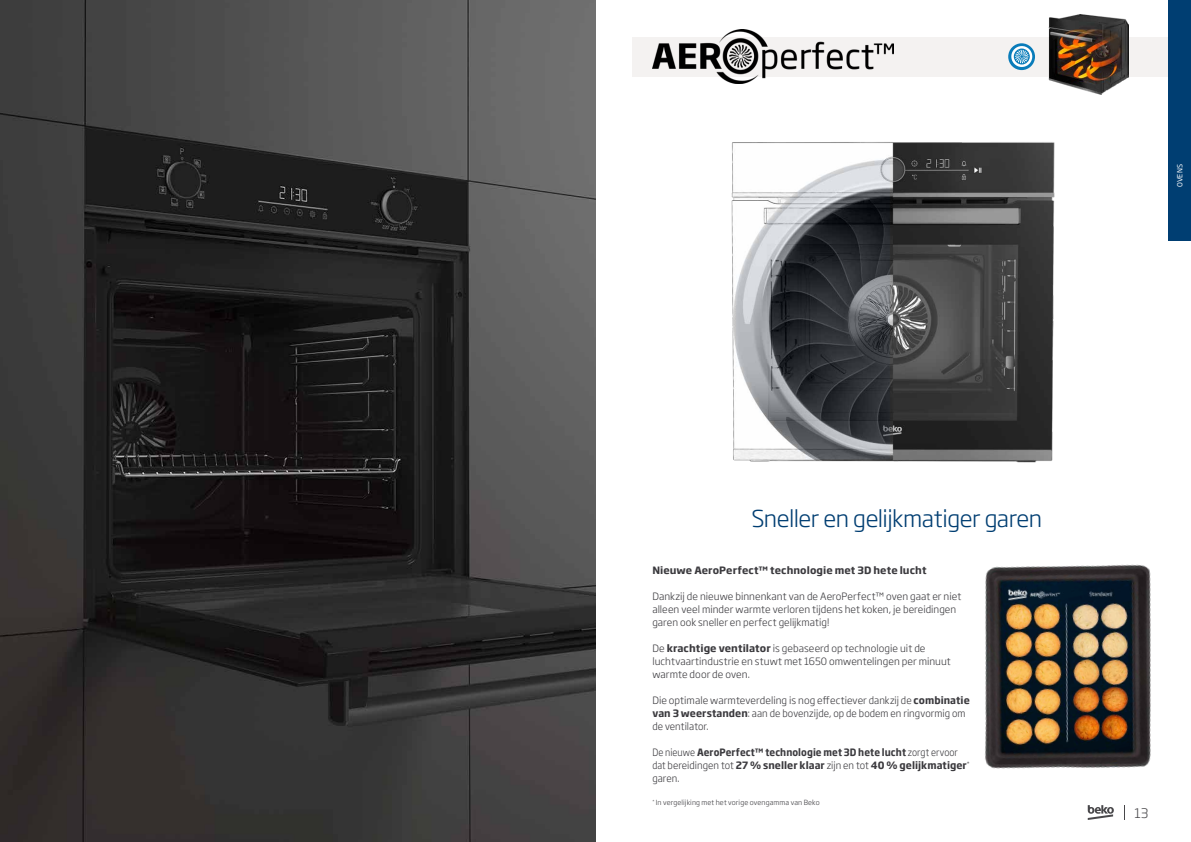
<style>
.page{position:relative;width:1191px;height:842px;background:#fff}
.page>*{position:absolute;margin:0;border:0;box-sizing:border-box;transform-origin:0 0}
.t1{font:300 23px "Soho Gothic Pro";letter-spacing:-.025em;color:#003e72}
.t2{font:300 13px "Soho Gothic Pro";color:#48474a}
.t3{font:300 10px/13px "Soho Gothic Pro";letter-spacing:.005em;color:#3b3a3e}
.t4{font:700 10px/13px "Soho Gothic Pro";letter-spacing:.005em;color:#3b3a3e;scale:.9 1}
.t5{font:700 10px "Soho Gothic Pro";letter-spacing:.005em;color:#3b3a3e}
.t6{font:300 7px "Soho Gothic Pro";letter-spacing:.02em;color:#3b3a3e}
.t7{font:7px "Soho Gothic Pro";letter-spacing:.015em;color:#fff}
.s1{font-weight:700}
.s2{font-weight:300}
</style>
<div class="page">
<div style="left:632px;top:37px;width:559px;height:40px;background:#f4f2f1"></div>
<img style="left:652px;top:30px;width:241px;height:54px">
<img style="left:731px;top:142px;width:324px;height:321px">
<img style="left:985px;top:564px;width:166px;height:205px">
<img style="left:1048px;top:15px;width:80px;height:79px">
<img style="left:0;top:0;width:595px;height:842px">
<svg style="left:1008px;top:43px;width:27px;height:27px"></svg>
<svg style="left:1011px;top:46px;width:22px;height:23px"></svg>
<svg style="left:1087px;top:805px;width:26px;height:15px"></svg>
<div style="left:1168px;top:0;width:23px;height:241px;background:#003e72"></div>
<p class="t7" style="left:1174px;top:187px;width:24px;rotate:-90deg">OVENS</p>
<h1 class="t1" style="left:751px;top:501px;width:292px">Sneller en gelijkmatiger garen</h1>
<p class="t5" style="left:652px;top:562px;width:276px">Nieuwe AeroPerfect™ technologie met 3D hete lucht</p>
<p class="t3" style="left:652px;top:589px;width:310px">Dankzij de nieuwe binnenkant van de AeroPerfect™ oven gaat er niet alleen veel minder warmte verloren tijdens het koken, je bereidingen garen ook sneller en perfect gelijkmatig!</p>
<p class="t3" style="left:652px;top:641px;width:300px">De <span class="s1">krachtige ventilator</span> is gebaseerd op technologie uit de luchtvaartindustrie en stuwt met 1650 omwentelingen per minuut warmte door de oven.</p>
<p class="t3" style="left:652px;top:693px;width:319px">Die optimale warmteverdeling is nog effectiever dankzij de <span class="s1">combinatie van 3 weerstanden</span>: aan de bovenzijde, op de bodem en ringvormig om de ventilator.</p>
<p class="t4" style="left:652px;top:745px;width:354px"><span class="s2">De nieuwe</span> AeroPerfect™ technologie met 3D hete lucht <span class="s2">zorgt ervoor dat bereidingen tot</span> 27 % sneller klaar <span class="s2">zijn en tot</span> 40 % gelijkmatiger<sup>* </sup><span class="s2">garen.</span></p>
<p class="t6" style="left:652px;top:797px;width:169px"><sup>*</sup> In vergelijking met het vorige ovengamma van Beko</p>
<h2 class="t2" style="left:1134px;top:803px;width:16px">13</h2>
</div>
